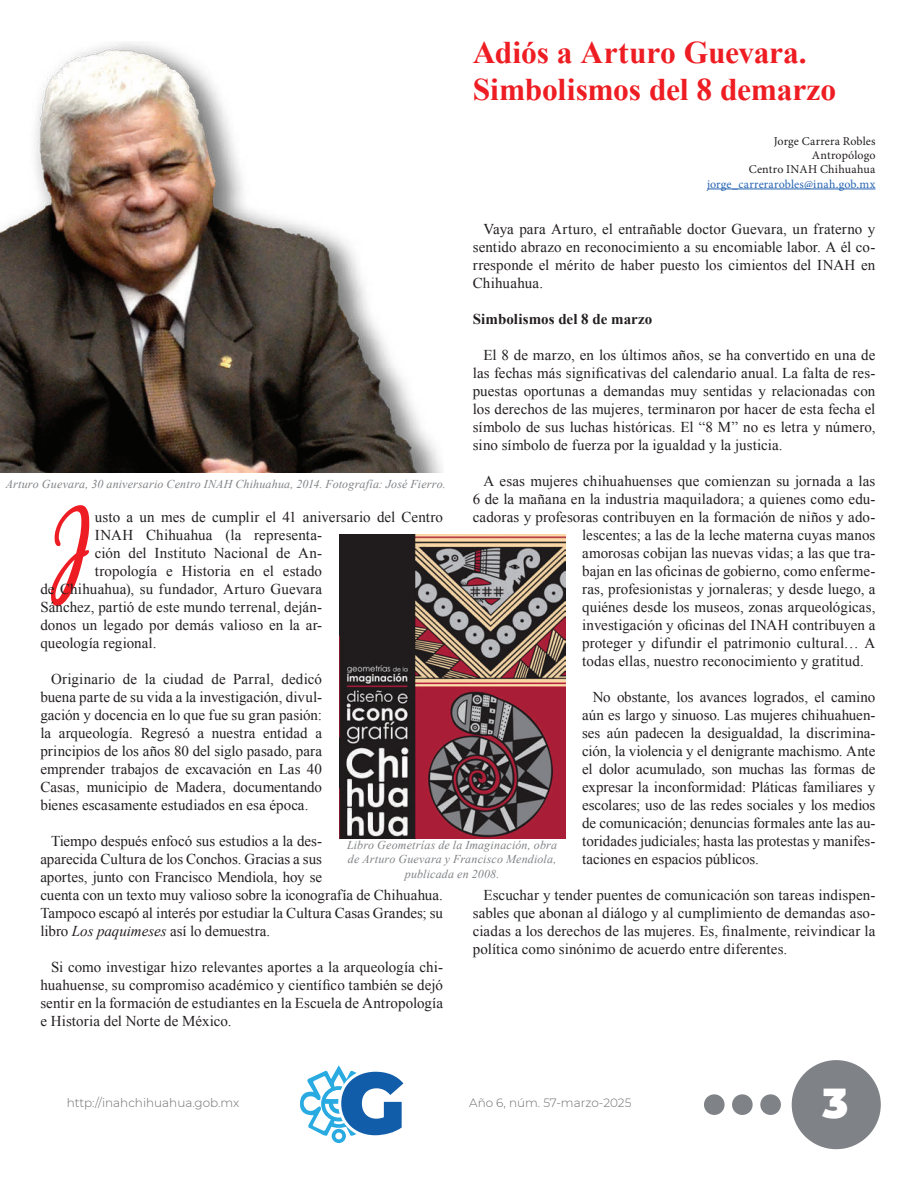
<style>
.page{position:relative;width:918px;height:1188px;background:#fff}
.page>*{position:absolute;margin:0;border:0;box-sizing:border-box;transform-origin:0 0}
.t1{font:93.9px "Black Jack";color:#ee1d23}
.t2{font:900 42px "Montserrat";color:#fff}
.t3{font:700 31.5px/37.8px "Times New Roman";letter-spacing:-.005em;color:#ee1d23}
.t4{font:15px/18px "Times New Roman";letter-spacing:.005em;color:#231f20;text-align:justify}
.t5{font:700 15px "Times New Roman";letter-spacing:.005em;color:#231f20}
.t6{font:italic 12px/14.4px "Times New Roman";letter-spacing:.015em;color:#808285;text-align:center}
.t7{font:300 12px "Montserrat";color:#6c6d70}
.t8{font:12px/14.4px "Minion Pro";letter-spacing:.01em;color:#231f20;text-align:right}
.t9{font:12px "Minion Pro";letter-spacing:.01em;color:#2865b1}
.s1{font-style:italic}
</style>
<div class="page">
<div style="left:792px;top:1060px;width:89px;height:89px;background:#7f8286;border-radius:50%"></div>
<div style="left:704px;top:1094px;width:21px;height:21px;background:#7f8286;border-radius:50%"></div>
<div style="left:732px;top:1094px;width:21px;height:21px;background:#7f8286;border-radius:50%"></div>
<div style="left:760px;top:1094px;width:21px;height:21px;background:#7f8286;border-radius:50%"></div>
<svg style="left:300px;top:1066px;width:103px;height:77px"></svg>
<hr style="left:707px;top:189px;width:168px;height:1px;background:#2865b1">
<img style="left:0;top:43px;width:443px;height:429px">
<img style="left:339px;top:534px;width:226px;height:305px">
<h3 class="t3" style="left:473px;top:32px;width:365px">Adiós a Arturo Guevara.<br>Simbolismos del 8 demarzo</h3>
<p class="t8" style="left:749px;top:134px;width:128px">Jorge Carrera Robles<br>Antropólogo<br>Centro INAH Chihuahua</p>
<p class="t9" style="left:707px;top:176px;width:170px">jorge_carrerarobles@inah.gob.mx</p>
<p class="t4" style="left:473px;top:220px;width:404px;text-indent:11px">Vaya para Arturo, el entrañable doctor Guevara, un fraterno y sentido abrazo en reconocimiento a su encomiable labor. A él co&shy;rresponde el mérito de haber puesto los cimientos del INAH en Chihuahua.</p>
<p class="t5" style="left:473px;top:309px;width:181px">Simbolismos del 8 de marzo</p>
<p class="t4" style="left:473px;top:346px;width:404px;text-indent:11px">El 8 de marzo, en los últimos años, se ha convertido en una de las fechas más significativas del calendario anual. La falta de res&shy;puestas oportunas a demandas muy sentidas y relacionadas con los derechos de las mujeres, terminaron por hacer de esta fecha el símbolo de sus luchas históricas. El “8 M” no es letra y número, sino símbolo de fuerza por la igualdad y la justicia.</p>
<p class="t4" style="left:483px;top:472px;width:394px">A esas mujeres chihuahuenses que comienzan su jornada a las</p>
<p class="t4" style="left:473px;top:490px;width:404px">6 de la mañana en la industria maquiladora; a quienes como edu-</p>
<p class="t4" style="left:473px;top:508px;width:404px">cadoras y profesoras contribuyen en la formación de niños y ado-</p>
<p class="t4" style="left:582px;top:526px;width:295px">lescentes; a las de la leche materna cuyas manos</p>
<p class="t4" style="left:582px;top:544px;width:295px">amorosas cobijan las nuevas vidas; a las que tra-</p>
<p class="t4" style="left:582px;top:562px;width:295px">bajan en las oficinas de gobierno, como enferme-</p>
<p class="t4" style="left:582px;top:580px;width:295px">ras, profesionistas y jornaleras; y desde luego, a</p>
<p class="t4" style="left:582px;top:598px;width:295px">quiénes desde los museos, zonas arqueológicas,</p>
<p class="t4" style="left:582px;top:616px;width:295px">investigación y oficinas del INAH contribuyen a</p>
<p class="t4" style="left:582px;top:634px;width:295px">proteger y difundir el patrimonio cultural… A</p>
<p class="t4" style="left:582px;top:652px;width:283px">todas ellas, nuestro reconocimiento y gratitud.</p>
<p class="t4" style="left:582px;top:688px;width:295px;text-indent:11px">No obstante, los avances logrados, el camino aún es largo y sinuoso. Las mujeres chihuahuen&shy;ses aún padecen la desigualdad, la discrimina&shy;ción, la violencia y el denigrante machismo. Ante el dolor acumulado, son muchas las formas de expresar la inconformidad: Pláticas familiares y escolares; uso de las redes sociales y los medios de comunicación; denuncias formales ante las au&shy;toridades judiciales; hasta las protestas y manifes&shy;taciones en espacios públicos.</p>
<p class="t4" style="left:473px;top:886px;width:404px;text-indent:11px">Escuchar y tender puentes de comunicación son tareas indispen&shy;sables que abonan al diálogo y al cumplimiento de demandas aso&shy;ciadas a los derechos de las mujeres. Es, finalmente, reivindicar la política como sinónimo de acuerdo entre diferentes.</p>
<p class="t6" style="left:6px;top:476px;width:442px">Arturo Guevara, 30 aniversario Centro INAH Chihuahua, 2014. Fotografía: José Fierro.</p>
<h1 class="t1" style="left:51px;top:489px;width:45px">J</h1>
<p class="t4" style="left:95px;top:508px;width:350px">usto a un mes de cumplir el 41 aniversario del Centro</p>
<p class="t4" style="left:95px;top:526px;width:229px">INAH Chihuahua (la representa-</p>
<p class="t4" style="left:95px;top:544px;width:229px">ción del Instituto Nacional de An-</p>
<p class="t4" style="left:95px;top:562px;width:229px">tropología e Historia en el estado</p>
<p class="t4" style="left:40px;top:580px;width:283px">de Chihuahua), su fundador, Arturo Guevara</p>
<p class="t4" style="left:40px;top:598px;width:283px">Sánchez, partió de este mundo terrenal, deján-</p>
<p class="t4" style="left:40px;top:616px;width:283px">donos un legado por demás valioso en la ar-</p>
<p class="t4" style="left:40px;top:634px;width:118px">queología regional.</p>
<p class="t4" style="left:40px;top:670px;width:283px;text-indent:11px">Originario de la ciudad de Parral, dedicó buena parte de su vida a la investigación, divul&shy;gación y docencia en lo que fue su gran pasión: la arqueología. Regresó a nuestra entidad a principios de los años 80 del siglo pasado, para emprender trabajos de excavación en Las 40<br>Casas, municipio de Madera, documentando bienes escasamente estudiados en esa época.</p>
<p class="t4" style="left:40px;top:832px;width:404px;text-align:left;text-indent:11px">Tiempo después enfocó sus estudios a la des-<br>aparecida Cultura de los Conchos. Gracias a sus<br>aportes, junto con Francisco Mendiola, hoy se<br>cuenta con un texto muy valioso sobre la iconografía de Chihuahua.<br>Tampoco escapó al interés por estudiar la Cultura Casas Grandes; su libro <span class="s1">Los paquimeses</span> así lo demuestra.</p>
<p class="t4" style="left:40px;top:958px;width:404px;text-indent:11px">Si como investigar hizo relevantes aportes a la arqueología chi&shy;huahuense, su compromiso académico y científico también se dejó sentir en la formación de estudiantes en la Escuela de Antropología e Historia del Norte de México.</p>
<p class="t6" style="left:347px;top:837px;width:211px">Libro Geometrías de la Imaginación, obra de Arturo Guevara y Francisco Mendiola, publicada en 2008.</p>
<p class="t7" style="left:67px;top:1095px;width:174px">http://inahchihuahua.gob.mx</p>
<p class="t7" style="left:469px;top:1095px;width:164px">Año 6, núm. 57-marzo-2025</p>
<h2 class="t2" style="left:822px;top:1075px;width:27px">3</h2>
</div>
